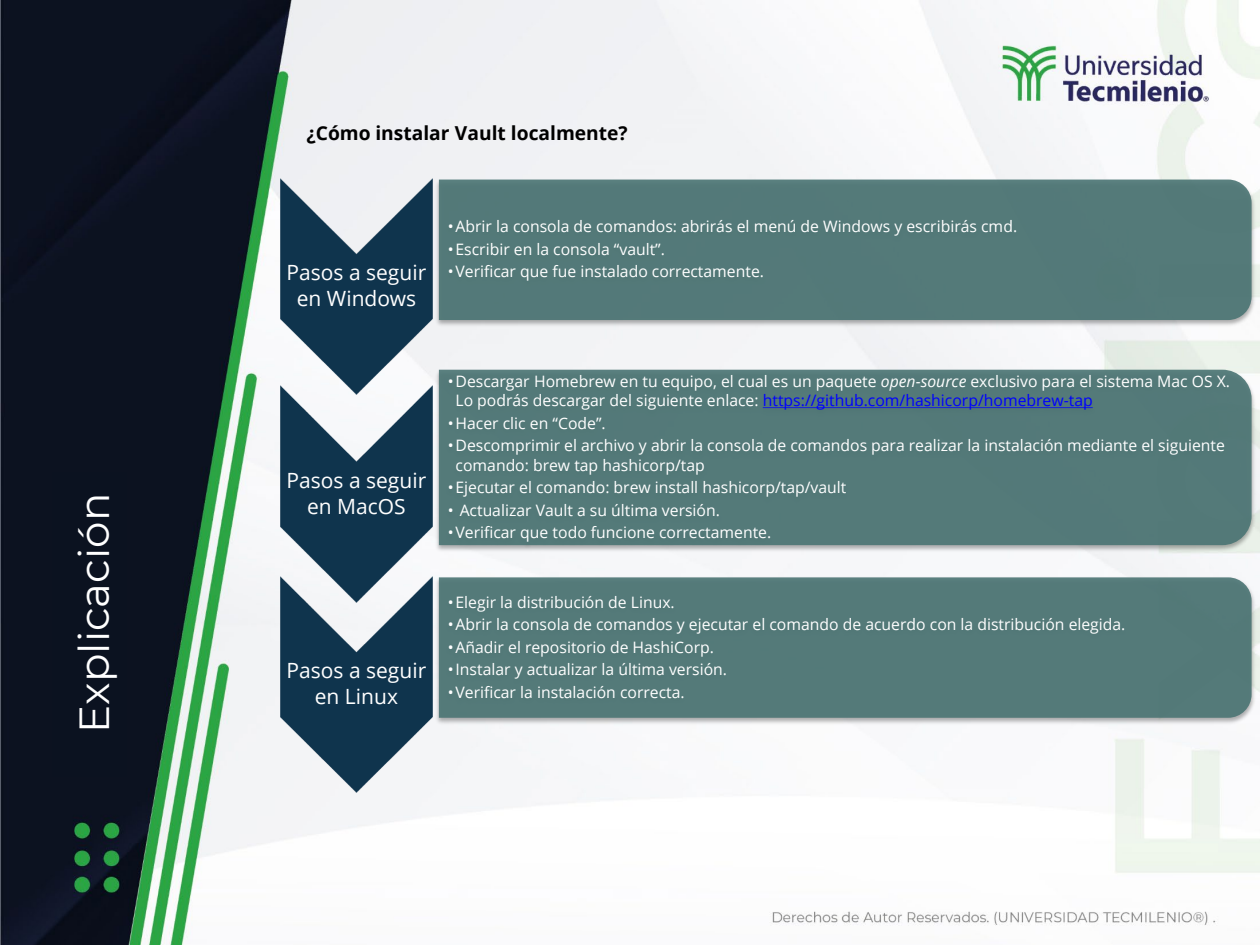
<style>
.page{position:relative;width:1260px;height:945px;background:#fff}
.page>*{position:absolute;margin:0;border:0;box-sizing:border-box;transform-origin:0 0}
.t1{font:42px "Montserrat";color:#fff}
.t2{font:21px/25.7px "Open Sans";color:#fff;text-align:center}
.t3{font:700 19.25px "Open Sans";color:#000}
.t4{font:15.75px/19.2px "Open Sans";color:#fff}
.s1{font-style:italic}
.s2{color:#00f}
</style>
<div class="page">
<img style="left:0;top:0;width:1260px;height:945px">
<div style="left:52px;top:472px;width:75px;height:305px;background:#0b1220"></div>
<img style="left:281px;top:178px;width:151px;height:208px">
<img style="left:433px;top:177px;width:824px;height:152px">
<div style="left:439px;top:180px;width:813px;height:140px;background:#537979"></div>
<img style="left:281px;top:386px;width:151px;height:190px">
<img style="left:431px;top:362px;width:820px;height:200px">
<div style="left:439px;top:370px;width:813px;height:175px;background:#537979"></div>
<svg style="left:763px;top:407px;width:330px;height:1px"></svg>
<img style="left:281px;top:576px;width:151px;height:217px">
<img style="left:433px;top:575px;width:824px;height:152px">
<img style="left:431px;top:583px;width:711px;height:139px">
<div style="left:439px;top:577px;width:813px;height:141px;background:#547a79"></div>
<h1 class="t1" style="left:65px;top:733px;width:241px;rotate:-90deg">Explicación</h1>
<p class="t3" style="left:307px;top:119px;width:323px">¿Cómo instalar Vault localmente?</p>
<p class="t2" style="left:287px;top:259px;width:141px">Pasos a seguir en Windows</p>
<p class="t4" style="left:448px;top:217px;width:571px">•Abrir la consola de comandos: abrirás el menú de Windows y escribirás cmd.</p>
<p class="t4" style="left:448px;top:239px;width:219px">•Escribir en la consola “vault”.</p>
<p class="t4" style="left:448px;top:262px;width:318px">•Verificar que fue instalado correctamente.</p>
<p class="t2" style="left:287px;top:467px;width:141px">Pasos a seguir en MacOS</p>
<p class="t2" style="left:287px;top:657px;width:141px">Pasos a seguir en Linux</p>
<p class="t4" style="left:456px;top:371px;width:776px;text-indent:-8px">•Descargar Homebrew en tu equipo, el cual es un paquete <span class="s1">open-source</span> exclusivo para el sistema Mac OS X.<br>Lo podrás descargar del siguiente enlace: <span class="s2">https://github.com/hashicorp/homebrew-tap</span></p>
<p class="t4" style="left:448px;top:413px;width:160px">•Hacer clic en “Code”.</p>
<p class="t4" style="left:456px;top:435px;width:771px;text-indent:-8px">•Descomprimir el archivo y abrir la consola de comandos para realizar la instalación mediante el siguiente comando: brew tap hashicorp/tap</p>
<p class="t4" style="left:448px;top:477px;width:400px">•Ejecutar el comando: brew install hashicorp/tap/vault</p>
<p class="t4" style="left:448px;top:500px;width:274px">• Actualizar Vault a su última versión.</p>
<p class="t4" style="left:448px;top:522px;width:325px">•Verificar que todo funcione correctamente.</p>
<p class="t4" style="left:448px;top:592px;width:229px">•Elegir la distribución de Linux.</p>
<p class="t4" style="left:448px;top:614px;width:679px">•Abrir la consola de comandos y ejecutar el comando de acuerdo con la distribución elegida.</p>
<p class="t4" style="left:448px;top:637px;width:268px">•Añadir el repositorio de HashiCorp.</p>
<p class="t4" style="left:448px;top:659px;width:281px">•Instalar y actualizar la última versión.</p>
<p class="t4" style="left:448px;top:682px;width:238px">•Verificar la instalación correcta.</p>
</div>
